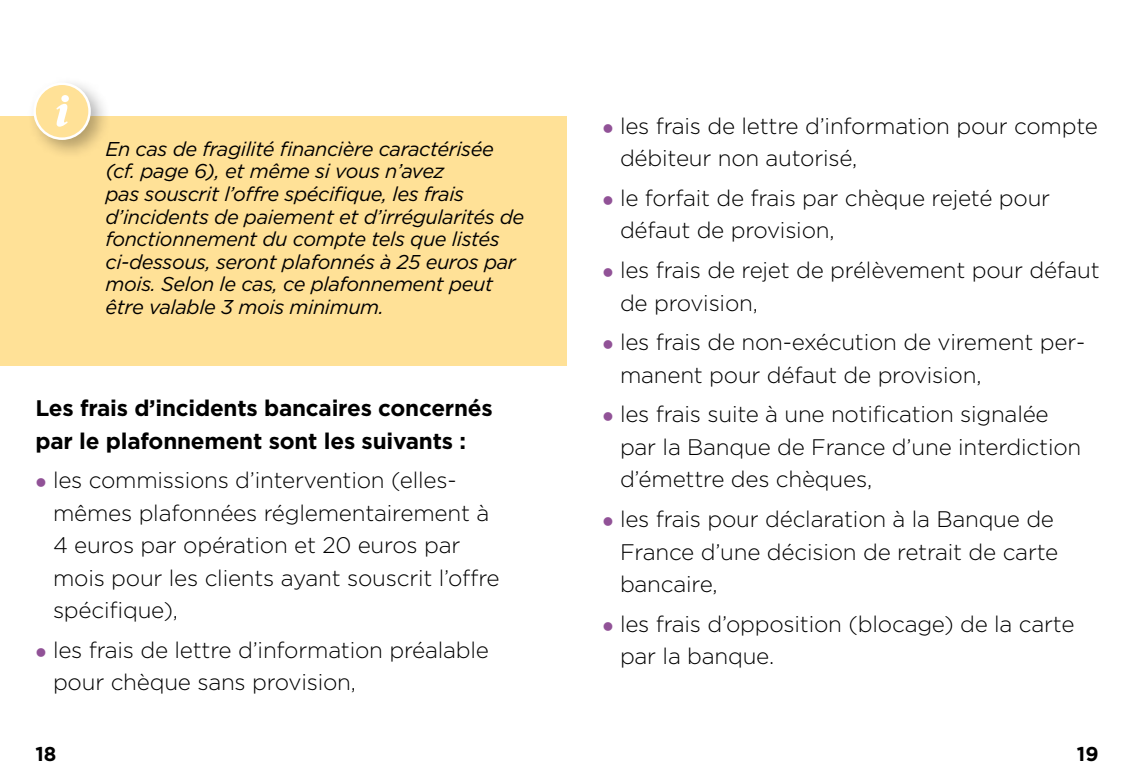
<style>
.page{position:relative;width:1134px;height:780px;background:#fff}
.page>*{position:absolute;margin:0;border:0;box-sizing:border-box;transform-origin:0 0}
.Texte_normal{font:300 22.5px/32.5px "Gotham";letter-spacing:-.01em;color:#000}
.Texte_normal-2{font:700 22.5px/32.5px "Gotham";letter-spacing:-.01em;color:#000}
.info_texte{font:italic 20px/22.5px "Gotham";letter-spacing:-.02em;color:#000}
.t1{font:700 20px "Gotham";color:#000}
.s1{color:#915297}
</style>
<div class="page">
<div style="left:0;top:116px;width:567px;height:249px;background:#ffe197"></div>
<div style="left:27px;top:76px;width:85px;height:85px;background:#000;opacity:.3"></div>
<div style="left:35px;top:84px;width:55px;height:55px;background:#ffe197;border-radius:50%"></div>
<div style="left:33px;top:82px;width:58px;height:58px;border:2px solid #fff;border-radius:50%"></div>
<svg style="left:56px;top:95px;width:13px;height:32px"></svg>
<p class="info_texte" style="left:106px;top:137px;width:420px">En cas de fragilité financière caractérisée (cf. page 6), et même si vous n’avez<br>pas souscrit l’offre spécifique, les frais d’incidents de paiement et d’irrégularités de fonctionnement du compte tels que listés ci-dessous, seront plafonnés à 25 euros par mois. Selon le cas, ce plafonnement peut être valable 3 mois minimum.</p>
<p class="Texte_normal-2" style="left:35px;top:391px;width:459px">Les frais d’incidents bancaires concernés par le plafonnement sont les suivants :</p>
<p class="Texte_normal" style="left:53px;top:463px;width:448px;text-indent:-18px"><span class="s1">●</span> les commissions d’intervention (elles&shy;mêmes plafonnées réglementairement à 4 euros par opération et 20 euros par mois pour les clients ayant souscrit l’offre spécifique),</p>
<p class="Texte_normal" style="left:53px;top:633px;width:438px;text-indent:-18px"><span class="s1">●</span> les frais de lettre d’information préalable pour chèque sans provision,</p>
<p class="Texte_normal" style="left:620px;top:109px;width:479px;text-indent:-18px"><span class="s1">●</span> les frais de lettre d’information pour compte débiteur non autorisé,</p>
<p class="Texte_normal" style="left:620px;top:181px;width:432px;text-indent:-18px"><span class="s1">●</span> le forfait de frais par chèque rejeté pour défaut de provision,</p>
<p class="Texte_normal" style="left:620px;top:253px;width:481px;text-indent:-18px"><span class="s1">●</span> les frais de rejet de prélèvement pour défaut de provision,</p>
<p class="Texte_normal" style="left:620px;top:325px;width:467px;text-indent:-18px"><span class="s1">●</span> les frais de non-exécution de virement per&shy;manent pour défaut de provision,</p>
<p class="Texte_normal" style="left:620px;top:397px;width:463px;text-indent:-18px"><span class="s1">●</span> les frais suite à une notification signalée par la Banque de France d’une interdiction d’émettre des chèques,</p>
<p class="Texte_normal" style="left:620px;top:502px;width:440px;text-indent:-18px"><span class="s1">●</span> les frais pour déclaration à la Banque de<br>France d’une décision de retrait de carte bancaire,</p>
<p class="Texte_normal" style="left:620px;top:606px;width:456px;text-indent:-18px"><span class="s1">●</span> les frais d’opposition (blocage) de la carte par la banque.</p>
<p class="t1" style="left:35px;top:740px;width:22px">18</p>
<p class="t1" style="left:1077px;top:740px;width:23px">19</p>
</div>
